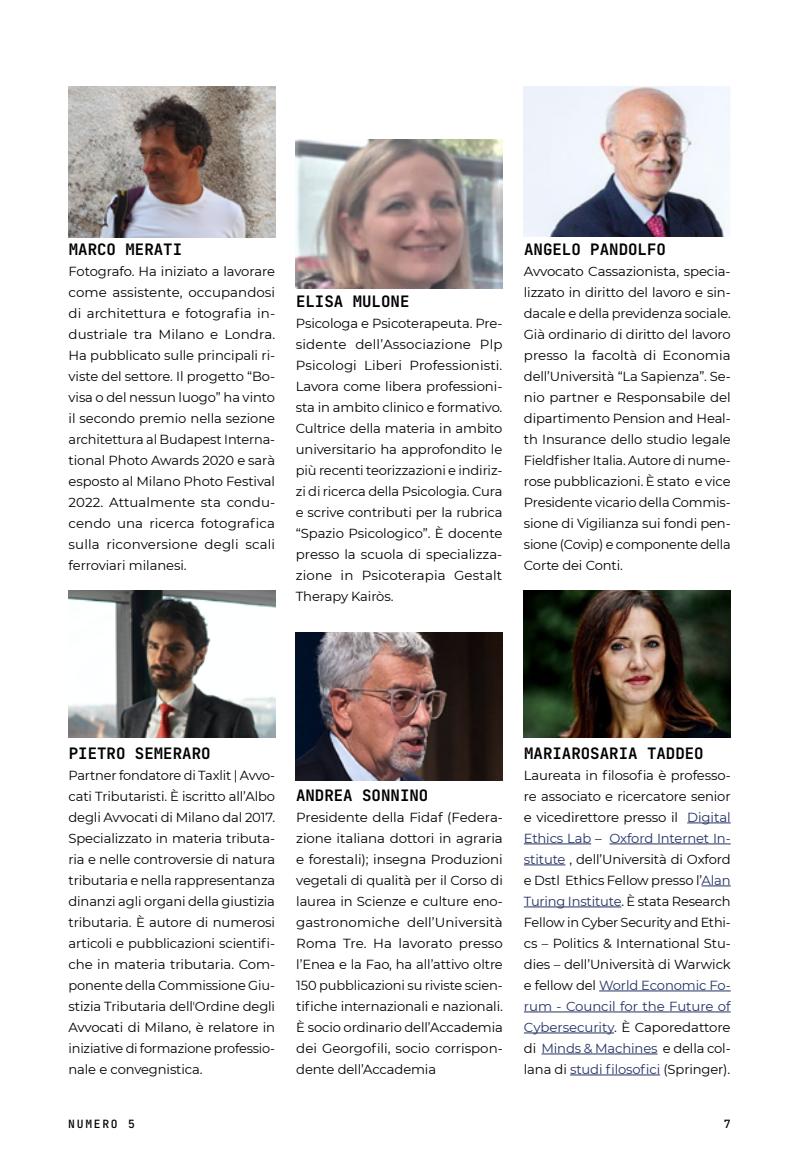
<style>
.page{position:relative;width:799px;height:1171px;background:#fff}
.page>*{position:absolute;margin:0;border:0;box-sizing:border-box;transform-origin:0 0}
.t1{font:700 15.75px "Jet Brains Mono";color:#000}
.t2{font:13.12px/21px "Montserrat";letter-spacing:-.01em;color:#000;text-align:justify}
.t3{font:500 11.38px "Jet Brains Mono";letter-spacing:.15em;color:#000}
.s1{color:#243265}
</style>
<div class="page">
<hr style="left:687px;top:822px;width:43px;height:1px;background:#243265">
<hr style="left:524px;top:843px;width:67px;height:1px;background:#243265">
<hr style="left:609px;top:843px;width:121px;height:1px;background:#243265">
<hr style="left:524px;top:864px;width:41px;height:1px;background:#243265">
<svg style="left:701px;top:885px;width:29px;height:1px"></svg>
<hr style="left:524px;top:906px;width:97px;height:1px;background:#243265">
<hr style="left:599px;top:990px;width:131px;height:1px;background:#243265">
<hr style="left:524px;top:1011px;width:206px;height:1px;background:#243265">
<hr style="left:524px;top:1032px;width:90px;height:1px;background:#243265">
<hr style="left:541px;top:1053px;width:116px;height:1px;background:#243265">
<hr style="left:570px;top:1074px;width:90px;height:1px;background:#243265">
<img style="left:68px;top:87px;width:207px;height:150px">
<img style="left:68px;top:591px;width:207px;height:147px">
<img style="left:524px;top:87px;width:206px;height:150px">
<img style="left:296px;top:139px;width:206px;height:149px">
<img style="left:296px;top:633px;width:207px;height:147px">
<img style="left:524px;top:591px;width:206px;height:147px">
<p class="t1" style="left:69px;top:239px;width:115px">MARCO MERATI</p>
<p class="t2" style="left:69px;top:260px;width:208px">Fotografo. Ha iniziato a lavorare come assistente, occupandosi di architettura e fotografia in&shy;dustriale tra Milano e Londra.<br>Ha pubblicato sulle principali ri&shy;viste del settore. Il progetto “Bo&shy;visa o del nessun luogo” ha vinto il secondo premio nella sezione architettura al Budapest Interna&shy;tional Photo Awards 2020 e sarà esposto al Milano Photo Festival 2022. Attualmente sta condu&shy;cendo una ricerca fotografica sulla riconversione degli scali ferroviari milanesi.</p>
<p class="t1" style="left:296px;top:291px;width:115px">ELISA MULONE</p>
<p class="t2" style="left:296px;top:313px;width:208px">Psicologa e Psicoterapeuta. Pre&shy;sidente dell’Associazione Plp Psicologi Liberi Professionisti.<br>Lavora come libera professioni&shy;sta in ambito clinico e formativo.<br>Cultrice della materia in ambito universitario ha approfondito le più recenti teorizzazioni e indiriz&shy;zi di ricerca della Psicologia. Cura e scrive contributi per la rubrica “Spazio Psicologico”. È docente presso la scuola di specializza&shy;zione in Psicoterapia Gestalt Therapy Kairòs.</p>
<p class="t1" style="left:524px;top:239px;width:143px">ANGELO PANDOLFO</p>
<p class="t2" style="left:524px;top:260px;width:208px">Avvocato Cassazionista, specia&shy;lizzato in diritto del lavoro e sin&shy;dacale e della previdenza sociale.<br>Già ordinario di diritto del lavoro presso la facoltà di Economia dell’Università “La Sapienza”. Se&shy;nio partner e Responsabile del dipartimento Pension and Heal&shy;th Insurance dello studio legale Fieldfisher Italia. Autore di nume&shy;rose pubblicazioni. È stato e vice Presidente vicario della Commis&shy;sione di Vigilianza sui fondi pen&shy;sione (Covip) e componente della Corte dei Conti.</p>
<p class="t1" style="left:69px;top:743px;width:143px">PIETRO SEMERARO</p>
<p class="t2" style="left:69px;top:764px;width:208px">Partner fondatore di Taxlit | Avvo&shy;cati Tributaristi. È iscritto all’Albo degli Avvocati di Milano dal 2017.<br>Specializzato in materia tributa&shy;ria e nelle controversie di natura tributaria e nella rappresentanza dinanzi agli organi della giustizia tributaria. È autore di numerosi articoli e pubblicazioni scientifi&shy;che in materia tributaria. Com&shy;ponente della Commissione Giu&shy;stizia Tributaria dellʼOrdine degli Avvocati di Milano, è relatore in iniziative di formazione professio&shy;nale e convegnistica.</p>
<p class="t1" style="left:296px;top:785px;width:134px">ANDREA SONNINO</p>
<p class="t2" style="left:296px;top:806px;width:208px">Presidente della Fidaf (Federa&shy;zione italiana dottori in agraria e forestali); insegna Produzioni vegetali di qualità per il Corso di laurea in Scienze e culture eno&shy;gastronomiche dell’Università Roma Tre. Ha lavorato presso l’Enea e la Fao, ha all’attivo oltre 150 pubblicazioni su riviste scien&shy;tifiche internazionali e nazionali.<br>È socio ordinario dell’Accademia dei Georgofili, socio corrispon&shy;dente dell’Accademia</p>
<p class="t1" style="left:524px;top:743px;width:181px">MARIAROSARIA TADDEO</p>
<p class="t2" style="left:524px;top:764px;width:208px">Laureata in filosofia è professo&shy;re associato e ricercatore senior e vicedirettore presso il <span class="s1">Digital Ethics Lab</span> – <span class="s1">Oxford Internet In&shy;stitute</span> , dell’Università di Oxford e Dstl Ethics Fellow presso l’<span class="s1">Alan Turing Institute</span>. È stata Research Fellow in Cyber Security and Ethi&shy;cs – Politics &amp; International Stu&shy;dies – dell’Università di Warwick e fellow del <span class="s1">World Economic Fo&shy;rum - Council for the Future of Cybersecurity</span>. È Caporedattore di <span class="s1">Minds &amp; Machines</span> e della col&shy;lana di <span class="s1">studi filosofici</span> (Springer).</p>
<p class="t3" style="left:68px;top:1116px;width:68px">NUMERO 5</p>
<p class="t3" style="left:724px;top:1116px;width:8px">7</p>
</div>
